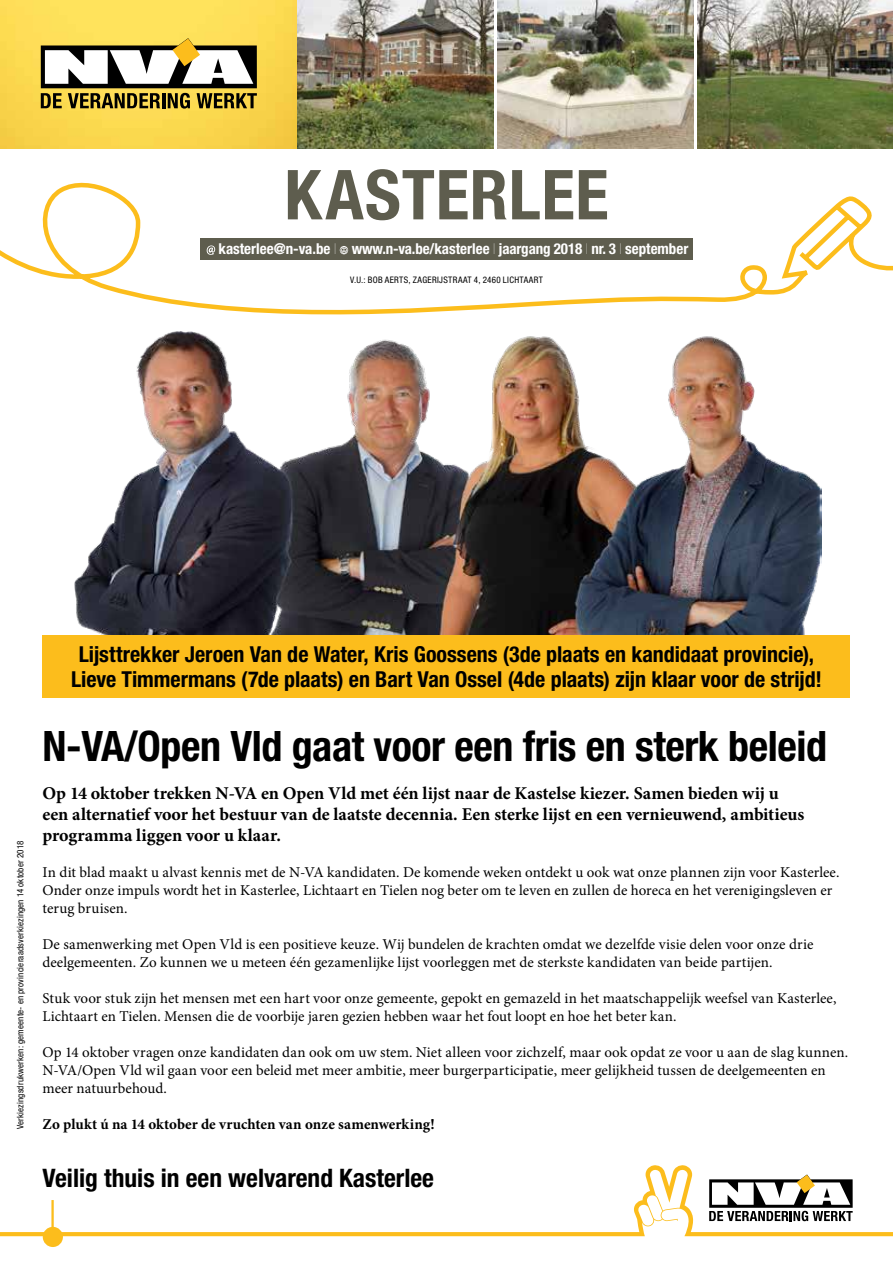
<style>
.page{position:relative;width:893px;height:1263px;background:#fff}
.page>*{position:absolute;margin:0;border:0;box-sizing:border-box;transform-origin:0 0}
.t1{font:700 condensed 69px "Helvetica Neue LT Std";letter-spacing:.015em;color:#5e5d4e}
.t2{font:700 condensed 42px "Helvetica Neue LT Std";letter-spacing:-.01em;color:#000}
.t3{font:700 condensed 25.5px "Helvetica Neue LT Std";color:#000}
.t4{font:700 condensed 22.05px/25.7px "Helvetica Neue LT Std";color:#000;text-align:center}
.t5{font:700 18px/21px "Minion Pro";letter-spacing:-.005em;color:#000}
.t6{font:15px/18px "Minion Pro";color:#000}
.t7{font:700 condensed 15px "Helvetica Neue LT Std";color:#fff}
.t8{font:700 15px "Minion Pro";color:#000}
.t9{font:condensed 9px "Helvetica Neue LT Std";letter-spacing:.02em;color:#000}
.s1{font-weight:200}
</style>
<div class="page">
<img style="left:0;top:0;width:298px;height:149px">
<svg style="left:41px;top:38px;width:216px;height:71px"></svg>
<svg style="left:0;top:182px;width:893px;height:133px"></svg>
<svg style="left:0;top:1165px;width:893px;height:71px"></svg>
<svg style="left:709px;top:1174px;width:144px;height:47px"></svg>
<div style="left:43px;top:1227px;width:20px;height:20px;background:#fcbd1c;border-radius:50%"></div>
<hr style="left:51px;top:1200px;width:3px;height:37px;background:#fcbd1c">
<img style="left:298px;top:0;width:195px;height:149px">
<img style="left:497px;top:0;width:196px;height:149px">
<img style="left:697px;top:0;width:196px;height:149px">
<div style="left:200px;top:238px;width:493px;height:21px;background:#5e5d4e"></div>
<svg style="left:207px;top:245px;width:8px;height:10px"></svg>
<svg style="left:340px;top:246px;width:8px;height:8px"></svg>
<img style="left:74px;top:331px;width:747px;height:304px">
<div style="left:43px;top:635px;width:807px;height:63px;background:#fcbd1c"></div>
<h1 class="t1" style="left:284px;top:153px;width:326px">KASTERLEE</h1>
<p class="t7" style="left:218px;top:240px;width:471px">kasterlee@n-va.be <span class="s1">I</span> www.n-va.be/kasterlee <span class="s1">I</span> jaargang 2018 <span class="s1">I</span> nr. 3 <span class="s1">I</span> september</p>
<p class="t9" style="left:350px;top:274px;width:194px">V.U.: BOB AERTS, ZAGERIJSTRAAT 4, 2460 LICHTAART</p>
<p class="t9" style="left:15px;top:1129px;width:290px;rotate:-90deg">Verkiezingsdrukwerken: gemeente- en provincieraadsverkiezingen 14 oktober 2018</p>
<h3 class="t4" style="left:71px;top:640px;width:752px">Lijsttrekker Jeroen Van de Water, Kris Goossens (3de plaats en kandidaat provincie),<br>Lieve Timmermans (7de plaats) en Bart Van Ossel (4de plaats) zijn klaar voor de strijd!</h3>
<h2 class="t2" style="left:43px;top:721px;width:786px">N-VA/Open Vld gaat voor een fris en sterk beleid</h2>
<p class="t5" style="left:43px;top:782px;width:763px">Op 14 oktober trekken N-VA en Open Vld met één lijst naar de Kastelse kiezer. Samen bieden wij u een alternatief voor het bestuur van de laatste decennia. Een sterke lijst en een vernieuwend, ambitieus programma liggen voor u klaar.</p>
<p class="t6" style="left:43px;top:863px;width:798px">In dit blad maakt u alvast kennis met de N-VA kandidaten. De komende weken ontdekt u ook wat onze plannen zijn voor Kasterlee.<br>Onder onze impuls wordt het in Kasterlee, Lichtaart en Tielen nog beter om te leven en zullen de horeca en het verenigingsleven er terug bruisen.</p>
<p class="t6" style="left:43px;top:935px;width:772px">De samenwerking met Open Vld is een positieve keuze. Wij bundelen de krachten omdat we dezelfde visie delen voor onze drie deelgemeenten. Zo kunnen we u meteen één gezamenlijke lijst voorleggen met de sterkste kandidaten van beide partijen.</p>
<p class="t6" style="left:43px;top:989px;width:795px">Stuk voor stuk zijn het mensen met een hart voor onze gemeente, gepokt en gemazeld in het maatschappelijk weefsel van Kasterlee,<br>Lichtaart en Tielen. Mensen die de voorbije jaren gezien hebben waar het fout loopt en hoe het beter kan.</p>
<p class="t6" style="left:43px;top:1043px;width:807px">Op 14 oktober vragen onze kandidaten dan ook om uw stem. Niet alleen voor zichzelf, maar ook opdat ze voor u aan de slag kunnen.<br>N-VA/Open Vld wil gaan voor een beleid met meer ambitie, meer burgerparticipatie, meer gelijkheid tussen de deelgemeenten en meer natuurbehoud.</p>
<p class="t8" style="left:43px;top:1114px;width:394px">Zo plukt ú na 14 oktober de vruchten van onze samenwerking!</p>
<h3 class="t3" style="left:43px;top:1162px;width:393px">Veilig thuis in een welvarend Kasterlee</h3>
</div>
